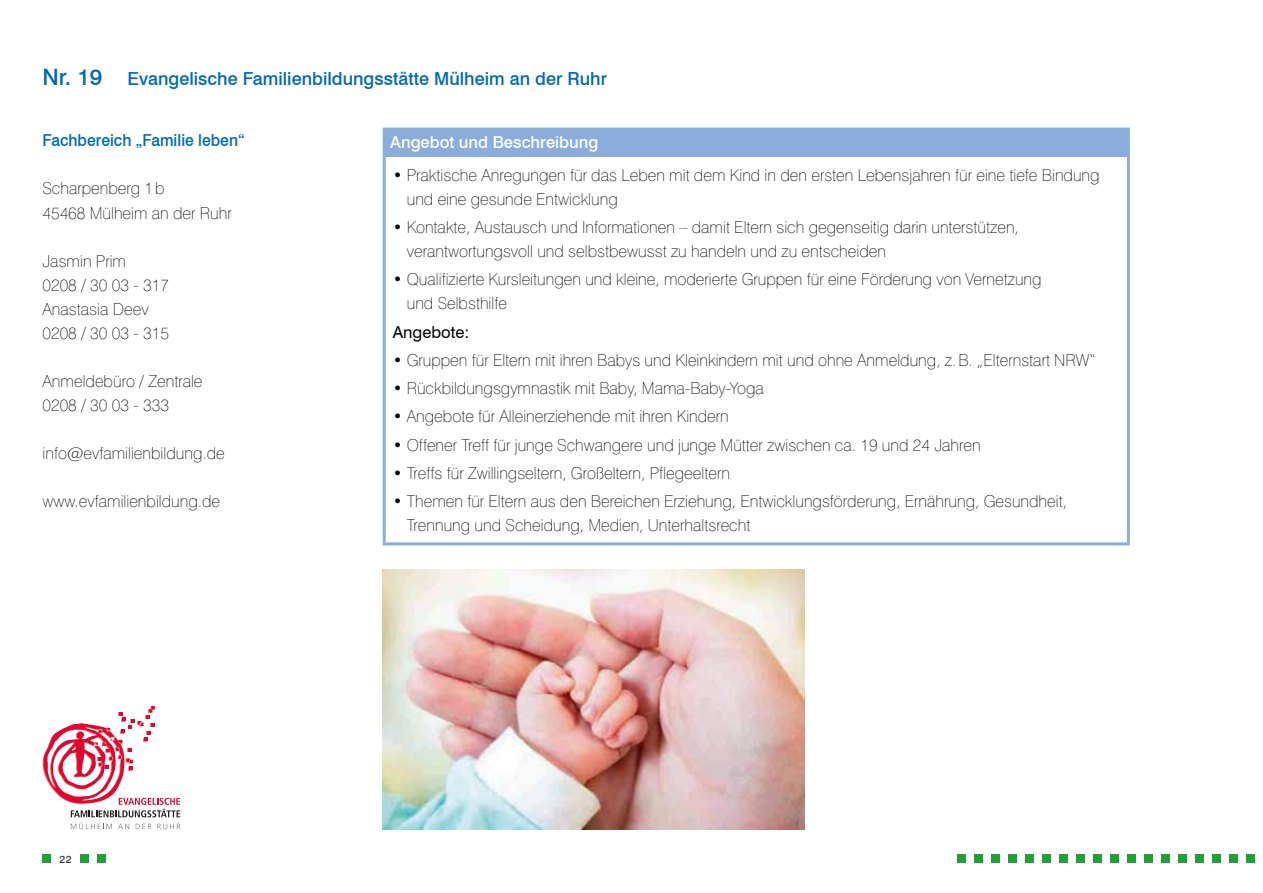
<style>
.page{position:relative;width:1263px;height:893px;background:#fff}
.page>*{position:absolute;margin:0;border:0;box-sizing:border-box;transform-origin:0 0}
.t1{font:500 22.5px "Swiss 721 BT";color:#0069b4}
.t2{font:500 18px "Swiss 721 BT";color:#0069b4}
.t3{font:100 16.5px/24px "Swiss 721 BT";color:#000}
.t4{font:500 16.5px "Swiss 721 BT";color:#0069b4;scale:.95 1}
.t5{font:500 16.5px "Swiss 721 BT";color:#fff}
.t6{font:16.5px "Swiss 721 BT";color:#000}
.t7{font:500 10.5px "Swiss 721 BT";color:#3c3c3b}
</style>
<div class="page">
<svg style="left:71px;top:823px;width:41px;height:6px"></svg>
<svg style="left:118px;top:824px;width:11px;height:5px"></svg>
<svg style="left:136px;top:824px;width:15px;height:5px"></svg>
<svg style="left:158px;top:824px;width:22px;height:5px"></svg>
<svg style="left:42px;top:706px;width:138px;height:111px"></svg>
<div style="left:957px;top:855px;width:9px;height:8px;background:#1fa138"></div>
<div style="left:974px;top:855px;width:9px;height:8px;background:#1fa138"></div>
<div style="left:991px;top:855px;width:9px;height:8px;background:#1fa138"></div>
<div style="left:1008px;top:855px;width:9px;height:8px;background:#1fa138"></div>
<div style="left:1025px;top:855px;width:9px;height:8px;background:#1fa138"></div>
<div style="left:1042px;top:855px;width:9px;height:8px;background:#1fa138"></div>
<div style="left:1059px;top:855px;width:9px;height:8px;background:#1fa138"></div>
<div style="left:1076px;top:855px;width:9px;height:8px;background:#1fa138"></div>
<div style="left:1093px;top:855px;width:9px;height:8px;background:#1fa138"></div>
<div style="left:1110px;top:855px;width:9px;height:8px;background:#1fa138"></div>
<div style="left:1127px;top:855px;width:9px;height:8px;background:#1fa138"></div>
<div style="left:1144px;top:855px;width:8px;height:8px;background:#1fa138"></div>
<div style="left:1161px;top:855px;width:8px;height:8px;background:#1fa138"></div>
<div style="left:1178px;top:855px;width:8px;height:8px;background:#1fa138"></div>
<div style="left:1195px;top:855px;width:8px;height:8px;background:#1fa138"></div>
<div style="left:1212px;top:855px;width:8px;height:8px;background:#1fa138"></div>
<div style="left:1229px;top:855px;width:8px;height:8px;background:#1fa138"></div>
<div style="left:1246px;top:855px;width:8px;height:8px;background:#1fa138"></div>
<div style="left:384px;top:129px;width:744px;height:27px;background:#8baddc"></div>
<hr style="left:383px;top:128px;width:747px;height:3px;background:#8baddc">
<hr style="left:383px;top:131px;width:3px;height:23px;background:#8baddc">
<hr style="left:1127px;top:131px;width:3px;height:23px;background:#8baddc">
<hr style="left:383px;top:154px;width:747px;height:3px;background:#8baddc">
<hr style="left:383px;top:157px;width:3px;height:385px;background:#8baddc">
<hr style="left:1127px;top:157px;width:3px;height:385px;background:#8baddc">
<hr style="left:383px;top:542px;width:747px;height:3px;background:#8baddc">
<div style="left:43px;top:855px;width:8px;height:8px;background:#1fa138"></div>
<div style="left:80px;top:855px;width:9px;height:8px;background:#1fa138"></div>
<div style="left:97px;top:855px;width:9px;height:8px;background:#1fa138"></div>
<img style="left:383px;top:570px;width:422px;height:259px">
<h1 class="t1" style="left:43px;top:63px;width:61px">Nr. 19</h1>
<p class="t2" style="left:127px;top:68px;width:481px">Evangelische Familienbildungsstätte Mülheim an der Ruhr</p>
<p class="t4" style="left:43px;top:131px;width:214px">Fachbereich „Familie leben“</p>
<p class="t3" style="left:43px;top:176px;width:191px">Scharpenberg 1b<br>45468 Mülheim an der Ruhr</p>
<p class="t3" style="left:43px;top:248px;width:128px">Jasmin Prim<br>0208 / 30 03 - 317<br>Anastasia Deev<br>0208 / 30 03 - 315</p>
<p class="t3" style="left:43px;top:369px;width:162px">Anmeldebüro / Zentrale<br>0208 / 30 03 - 333</p>
<p class="t3" style="left:43px;top:441px;width:184px">info@evfamilienbildung.de</p>
<p class="t3" style="left:43px;top:489px;width:179px">www.evfamilienbildung.de</p>
<p class="t7" style="left:59px;top:853px;width:14px">22</p>
<p class="t5" style="left:390px;top:132px;width:210px">Angebot und Beschreibung</p>
<p class="t3" style="left:407px;top:163px;width:694px;text-indent:-14px">• Praktische Anregungen für das Leben mit dem Kind in den ersten Lebensjahren für eine tiefe Bindung und eine gesunde Entwicklung</p>
<p class="t3" style="left:407px;top:215px;width:614px;text-indent:-14px">• Kontakte, Austausch und Informationen – damit Eltern sich gegenseitig darin unterstützen, verantwortungsvoll und selbstbewusst zu handeln und zu entscheiden</p>
<p class="t3" style="left:407px;top:267px;width:636px;text-indent:-14px">• Qualifizierte Kursleitungen und kleine, moderierte Gruppen für eine Förderung von Vernetzung und Selbsthilfe</p>
<p class="t6" style="left:393px;top:320px;width:78px">Angebote:</p>
<p class="t3" style="left:393px;top:348px;width:704px">• Gruppen für Eltern mit ihren Babys und Kleinkindern mit und ohne Anmeldung, z.B. „Elternstart NRW“</p>
<p class="t3" style="left:393px;top:376px;width:373px">• Rückbildungsgymnastik mit Baby, Mama-Baby-Yoga</p>
<p class="t3" style="left:393px;top:404px;width:338px">• Angebote für Alleinerziehende mit ihren Kindern</p>
<p class="t3" style="left:393px;top:433px;width:589px">• Offener Treff für junge Schwangere und junge Mütter zwischen ca. 19 und 24 Jahren</p>
<p class="t3" style="left:393px;top:461px;width:339px">• Treffs für Zwillingseltern, Großeltern, Pflegeeltern</p>
<p class="t3" style="left:407px;top:489px;width:662px;text-indent:-14px">• Themen für Eltern aus den Bereichen Erziehung, Entwicklungsförderung, Ernährung, Gesundheit,<br>Trennung und Scheidung, Medien, Unterhaltsrecht</p>
</div>
